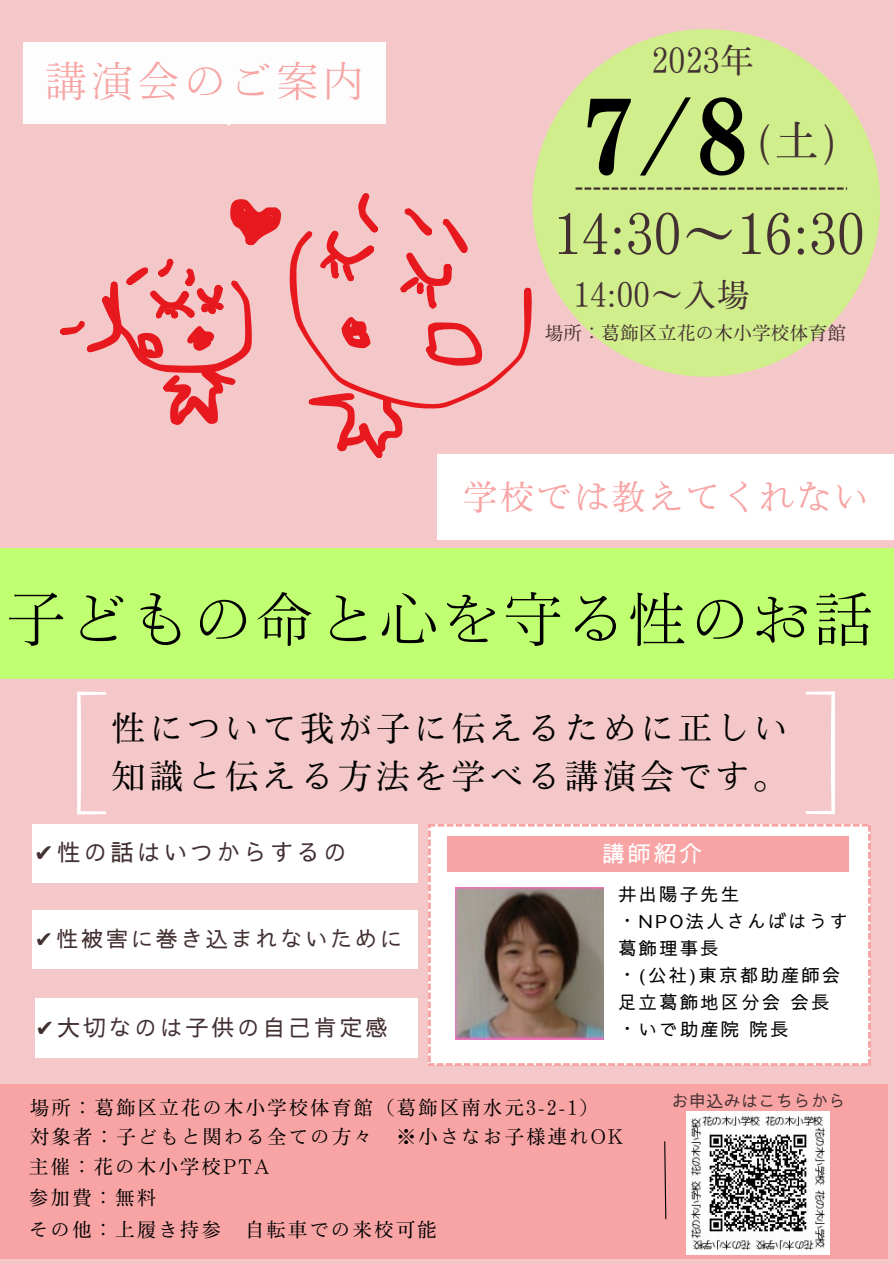
<style>
.page{position:relative;width:894px;height:1264px;background:#fff}
.page>*{position:absolute;margin:0;border:0;box-sizing:border-box;transform-origin:0 0}
.t1{font:102px "Motoya Mincho Std W6";color:#000}
.t2{font:58.8px "Motoya Mincho Old Pr 6 W2";letter-spacing:.055em;color:#000}
.t3{font:54.9px "Motoya Mincho Std W3";letter-spacing:.01em;color:#433032}
.t4{font:43.05px "Motoya Mincho Std W3";color:#433032}
.t5{font:42px "Motoya Mincho Old Pr 6 W2";letter-spacing:.1em;color:#f8a4a4}
.t6{font:34.8px "Motoya Mincho Old Pr 6 W3";letter-spacing:.07em;color:#f8a4a4}
.t7{font:34.35px/47.2px "Motoya Mincho Std W3";letter-spacing:.1em;color:#000}
.t8{font:33.75px "Motoya Mincho Std W3";letter-spacing:.01em;color:#433032}
.t9{font:33px "Motoya Mincho Std W3";color:#433032}
.t10{font:500 23.4px "Sawarabi Gothic";letter-spacing:.14em;color:#433032}
.t11{font:500 22.5px "Sawarabi Gothic";letter-spacing:.14em;color:#433032}
.t12{font:500 22.5px "Sawarabi Gothic";color:#fff}
.t13{font:500 21.9px "Sawarabi Gothic";letter-spacing:.14em;color:#433032}
.t14{font:19.65px "Motoya Mincho Std W3";letter-spacing:.1em;color:#000}
.t15{font:18.75px "Motoya Mincho Std W3";letter-spacing:.005em;color:#433032}
.t16{font:500 17.85px/27px "Sawarabi Gothic";letter-spacing:.15em;color:#000}
.t17{font:500 16.5px "Sawarabi Gothic";letter-spacing:.06em;color:#433032}
.s1{font-family:"DejaVu Sans";font-weight:400}
</style>
<div class="page">
<div style="left:0;top:0;width:893px;height:1263px;background:#f4c8c8"></div>
<div style="left:532px;top:29px;width:347px;height:348px;background:#d0ee8c;border-radius:50%"></div>
<div style="left:437px;top:454px;width:456px;height:86px;background:#fff"></div>
<svg style="left:575px;top:187px;width:271px;height:3px"></svg>
<div style="left:0;top:548px;width:893px;height:131px;background:#c1ff72"></div>
<svg style="left:77px;top:691px;width:29px;height:123px"></svg>
<svg style="left:806px;top:691px;width:28px;height:123px"></svg>
<div style="left:0;top:1083px;width:887px;height:175px;background:#f8a4a4"></div>
<div style="left:428px;top:824px;width:442px;height:241px;background:#fff"></div>
<div style="left:447px;top:836px;width:401px;height:36px;background:#f8a4a4"></div>
<div style="left:32px;top:824px;width:385px;height:59px;background:#fff"></div>
<div style="left:32px;top:910px;width:385px;height:59px;background:#fff"></div>
<div style="left:35px;top:998px;width:382px;height:59px;background:#fff"></div>
<svg style="left:664px;top:1141px;width:2px;height:79px"></svg>
<div style="left:24px;top:42px;width:362px;height:82px;background:#fff"></div>
<svg style="left:289px;top:193px;width:243px;height:265px"></svg>
<svg style="left:60px;top:259px;width:192px;height:166px"></svg>
<svg style="left:230px;top:199px;width:51px;height:46px"></svg>
<img style="left:686px;top:1111px;width:143px;height:143px">
<img style="left:455px;top:887px;width:148px;height:152px">
<h3 class="t5" style="left:45px;top:60px;width:321px">講演会のご案内</h3>
<p class="t8" style="left:651px;top:43px;width:104px">2023年</p>
<p class="t1" style="left:583px;top:85px;width:166px">7/8</p>
<p class="t3" style="left:553px;top:206px;width:312px">14:30〜 16:30</p>
<p class="t9" style="left:573px;top:277px;width:178px">14:00～入場</p>
<p class="t4" style="left:757px;top:119px;width:79px">(土)</p>
<p class="t15" style="left:544px;top:323px;width:303px">場所：葛飾区立花の木小学校体育館</p>
<p class="t6" style="left:462px;top:479px;width:407px">学校では教えてくれない</p>
<p class="t2" style="left:7px;top:589px;width:867px">子どもの命と心を守る性のお話</p>
<p class="t7" style="left:111px;top:704px;width:677px">性について我が子に伝えるために正しい知識と伝える方法を学べる講演会です。</p>
<p class="t10" style="left:34px;top:841px;width:314px"><span class="s1">✔</span>性の話はいつからするの</p>
<p class="t13" style="left:35px;top:929px;width:368px"><span class="s1">✔</span>性被害に巻き込まれないために</p>
<p class="t11" style="left:36px;top:1017px;width:354px"><span class="s1">✔</span>大切なのは子供の自己肯定感</p>
<p class="t12" style="left:602px;top:842px;width:101px">講師紹介</p>
<p class="t16" style="left:618px;top:881px;width:122px">井出陽子先生</p>
<p class="t16" style="left:618px;top:908px;width:230px">・NPO法人さんばはうす葛飾理事長</p>
<p class="t16" style="left:618px;top:962px;width:223px">・(公社)東京都助産師会足立葛飾地区分会会長</p>
<p class="t16" style="left:618px;top:1016px;width:171px">・いで助産院院長</p>
<p class="t14" style="left:30px;top:1097px;width:570px">場所：葛飾区立花の木小学校体育館（葛飾区南水元3-2-1）</p>
<p class="t17" style="left:671px;top:1093px;width:175px">お申込みはこちらから</p>
<p class="t14" style="left:30px;top:1126px;width:595px">対象者：子どもと関わる全ての方々 ※小さなお子様連れOK</p>
<p class="t14" style="left:29px;top:1156px;width:242px">主催：花の木小学校PTA</p>
<p class="t14" style="left:29px;top:1187px;width:129px">参加費：無料</p>
<p class="t14" style="left:29px;top:1219px;width:409px">その他：上履き持参 自転車での来校可能</p>
</div>
